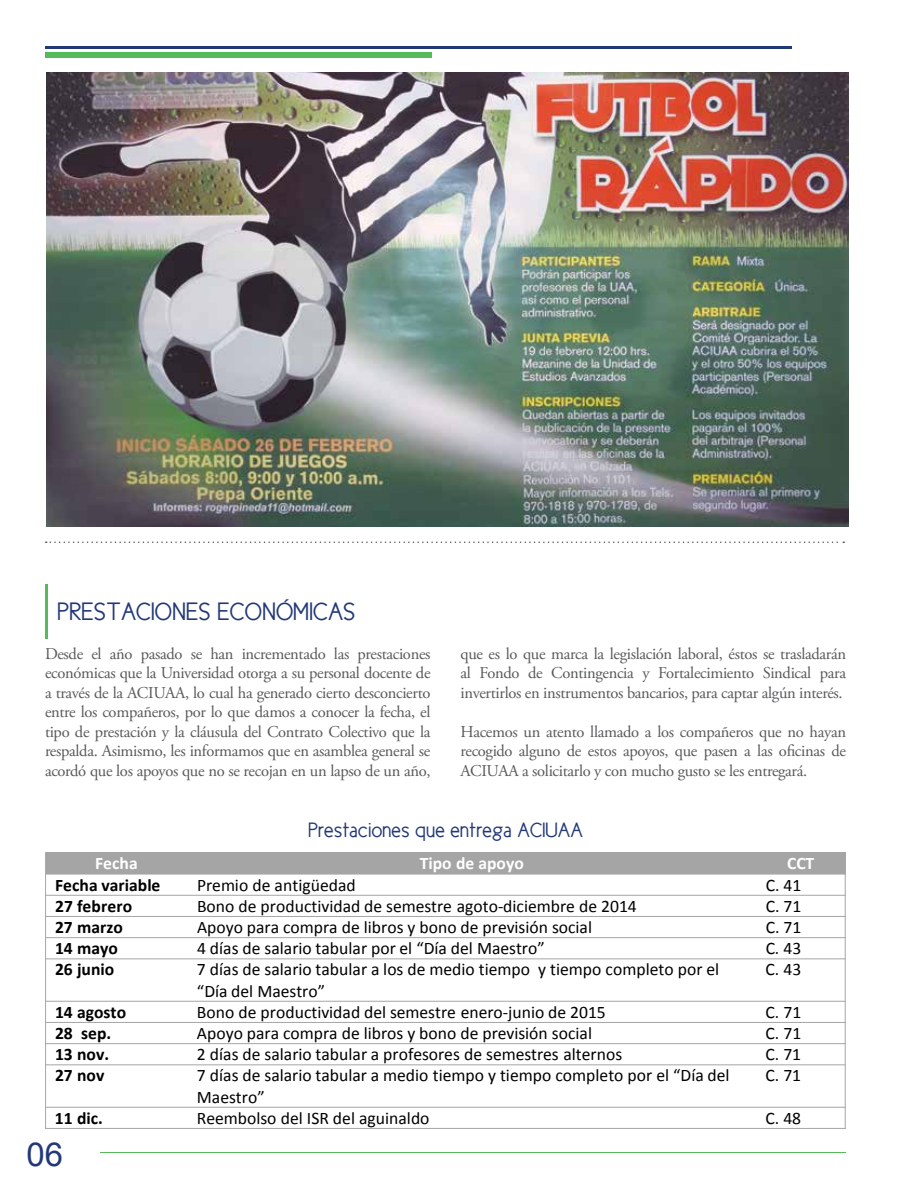
<style>
.page{position:relative;width:918px;height:1188px;background:#fff}
.page>*{position:absolute;margin:0;border:0;box-sizing:border-box;transform-origin:0 0}
.t1{font:33px "Arial";color:#233977}
.t2{font:25.5px "New Cicle Gordita";color:#233977}
.t3{font:21px "New Cicle Gordita";color:#233977}
.t4{font:17.55px/21.1px "Calibri";color:#000}
.t5{font:700 17.55px "Calibri";color:#000}
.t6{font:700 17.55px "Calibri";color:#fff}
.t7{font:16.5px/19.5px "Adobe Garamond Pro";letter-spacing:-.02em;color:#58595b;text-align:justify}
</style>
<div class="page">
<hr style="left:101px;top:1152px;width:745px;height:1px;background:#55ba58">
<hr style="left:45px;top:584px;width:3px;height:55px;background:#55ba58">
<hr style="left:45px;top:46px;width:747px;height:3px;background:#233977">
<div style="left:45px;top:52px;width:386px;height:6px;background:#55ba58"></div>
<img style="left:46px;top:72px;width:802px;height:454px">
<svg style="left:46px;top:542px;width:798px;height:1px"></svg>
<div style="left:46px;top:853px;width:142px;height:21px;background:#a5a5a5"></div>
<div style="left:188px;top:853px;width:568px;height:21px;background:#a5a5a5"></div>
<div style="left:756px;top:853px;width:89px;height:21px;background:#a5a5a5"></div>
<hr style="left:45px;top:874px;width:801px;height:1px;background:#a5a5a5">
<hr style="left:45px;top:895px;width:801px;height:1px;background:#a5a5a5">
<hr style="left:45px;top:916px;width:801px;height:1px;background:#a5a5a5">
<hr style="left:45px;top:937px;width:801px;height:1px;background:#a5a5a5">
<hr style="left:45px;top:958px;width:801px;height:1px;background:#a5a5a5">
<hr style="left:45px;top:1001px;width:801px;height:1px;background:#a5a5a5">
<hr style="left:45px;top:1022px;width:801px;height:1px;background:#a5a5a5">
<hr style="left:45px;top:1043px;width:801px;height:1px;background:#a5a5a5">
<hr style="left:45px;top:1064px;width:801px;height:1px;background:#a5a5a5">
<hr style="left:45px;top:1107px;width:801px;height:1px;background:#a5a5a5">
<hr style="left:45px;top:852px;width:1px;height:277px;background:#a5a5a5">
<hr style="left:845px;top:852px;width:1px;height:277px;background:#a5a5a5">
<hr style="left:45px;top:852px;width:801px;height:1px;background:#a5a5a5">
<hr style="left:45px;top:1128px;width:801px;height:1px;background:#a5a5a5">
<h2 class="t2" style="left:57px;top:602px;width:300px">PRESTACIONES ECONÓMICAS</h2>
<p class="t7" style="left:45px;top:644px;width:387px">Desde el año pasado se han incrementado las prestaciones económicas que la Universidad otorga a su personal docente de a través de la ACIUAA, lo cual ha generado cierto desconcierto entre los compañeros, por lo que damos a conocer la fecha, el tipo de prestación y la cláusula del Contrato Colectivo que la respalda. Asimismo, les informamos que en asamblea general se acordó que los apoyos que no se recojan en un lapso de un año,</p>
<p class="t7" style="left:460px;top:644px;width:387px">que es lo que marca la legislación laboral, éstos se trasladarán al Fondo de Contingencia y Fortalecimiento Sindical para invertirlos en instrumentos bancarios, para captar algún interés.</p>
<p class="t7" style="left:460px;top:722px;width:387px">Hacemos un atento llamado a los compañeros que no hayan recogido alguno de estos apoyos, que pasen a las oficinas de ACIUAA a solicitarlo y con mucho gusto se les entregará.</p>
<p class="t3" style="left:308px;top:823px;width:276px">Prestaciones que entrega ACIUAA</p>
<p class="t6" style="left:95px;top:856px;width:44px">Fecha</p>
<p class="t6" style="left:420px;top:856px;width:106px">Tipo de apoyo</p>
<p class="t6" style="left:787px;top:856px;width:29px">CCT</p>
<p class="t5" style="left:55px;top:877px;width:107px">Fecha variable</p>
<p class="t4" style="left:197px;top:876px;width:160px">Premio de antigüedad</p>
<p class="t4" style="left:766px;top:876px;width:37px">C. 41</p>
<p class="t5" style="left:55px;top:899px;width:79px">27 febrero</p>
<p class="t4" style="left:197px;top:897px;width:441px">Bono de productividad de semestre agoto-diciembre de 2014</p>
<p class="t4" style="left:766px;top:897px;width:37px">C. 71</p>
<p class="t5" style="left:55px;top:920px;width:69px">27 marzo</p>
<p class="t4" style="left:197px;top:918px;width:397px">Apoyo para compra de libros y bono de previsión social</p>
<p class="t4" style="left:766px;top:918px;width:37px">C. 71</p>
<p class="t5" style="left:55px;top:941px;width:64px">14 mayo</p>
<p class="t4" style="left:197px;top:939px;width:349px">4 días de salario tabular por el “Día del Maestro”</p>
<p class="t4" style="left:766px;top:939px;width:37px">C. 43</p>
<p class="t5" style="left:55px;top:962px;width:61px">26 junio</p>
<p class="t4" style="left:197px;top:960px;width:524px">7 días de salario tabular a los de medio tiempo y tiempo completo por el “Día del Maestro”</p>
<p class="t4" style="left:766px;top:960px;width:37px">C. 43</p>
<p class="t5" style="left:55px;top:1005px;width:73px">14 agosto</p>
<p class="t4" style="left:197px;top:1003px;width:410px">Bono de productividad del semestre enero-junio de 2015</p>
<p class="t4" style="left:766px;top:1003px;width:37px">C. 71</p>
<p class="t5" style="left:55px;top:1026px;width:58px">28 sep.</p>
<p class="t4" style="left:197px;top:1024px;width:397px">Apoyo para compra de libros y bono de previsión social</p>
<p class="t4" style="left:766px;top:1024px;width:37px">C. 71</p>
<p class="t5" style="left:55px;top:1047px;width:56px">13 nov.</p>
<p class="t4" style="left:197px;top:1045px;width:427px">2 días de salario tabular a profesores de semestres alternos</p>
<p class="t4" style="left:766px;top:1045px;width:37px">C. 71</p>
<p class="t5" style="left:55px;top:1068px;width:51px">27 nov</p>
<p class="t4" style="left:197px;top:1066px;width:534px">7 días de salario tabular a medio tiempo y tiempo completo por el “Día del<br>Maestro”</p>
<p class="t4" style="left:766px;top:1066px;width:37px">C. 71</p>
<p class="t5" style="left:55px;top:1111px;width:49px">11 dic.</p>
<p class="t4" style="left:197px;top:1109px;width:234px">Reembolso del ISR del aguinaldo</p>
<p class="t4" style="left:766px;top:1109px;width:37px">C. 48</p>
<h1 class="t1" style="left:27px;top:1137px;width:38px">06</h1>
</div>
